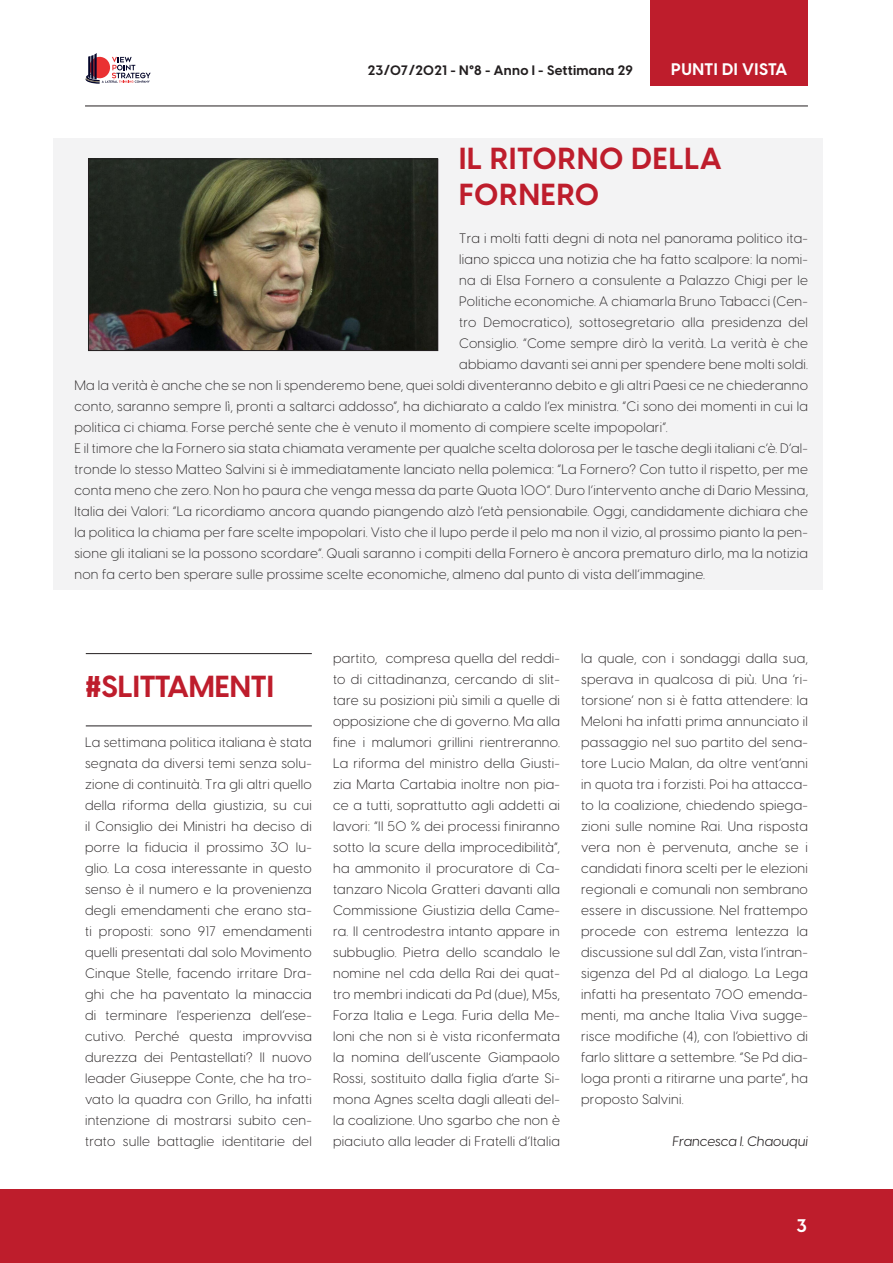
<style>
.page{position:relative;width:893px;height:1263px;background:#fff}
.page>*{position:absolute;margin:0;border:0;box-sizing:border-box;transform-origin:0 0}
.titolo{font:700 30px "Visby CF";letter-spacing:.02em;color:#be1d2c}
.titolo-2{font:700 30px "Visby CF";color:#be1d2c}
.t1{font:700 18px "Visby CF";color:#fff}
.t2{font:700 16.5px "Visby CF";letter-spacing:.03em;color:#fff}
.testo{font:300 13.5px/21px "Visby CF";letter-spacing:.02em;color:#231f20;text-align:justify}
.testo-2{font:300 13.5px/21px "Visby CF";letter-spacing:.02em;color:#282526;text-align:justify}
.t3{font:700 13.5px "Visby CF";letter-spacing:.02em;color:#231f20}
.testo-3{font:italic 13.5px "Visby CF";color:#231f20}
.s1{color:#282526}
</style>
<div class="page">
<div style="left:0;top:1189px;width:893px;height:74px;background:#be1d2c"></div>
<svg style="left:86px;top:53px;width:65px;height:31px"></svg>
<hr style="left:85px;top:106px;width:723px;height:1px;background:#231f20">
<div style="left:651px;top:0;width:157px;height:85px;background:#be1d2c"></div>
<div style="left:53px;top:138px;width:770px;height:451px;background:#f3f3f4"></div>
<img style="left:90px;top:161px;width:346px;height:188px">
<div style="left:88px;top:159px;width:350px;height:192px;border:1px solid #231f20"></div>
<hr style="left:86px;top:653px;width:226px;height:1px;background:#231f20">
<hr style="left:86px;top:726px;width:226px;height:1px;background:#231f20">
<p class="t3" style="left:368px;top:62px;width:267px">23/07/2021 - N°8 - Anno I - Settimana 29</p>
<p class="t2" style="left:671px;top:58px;width:118px">PUNTI DI VISTA</p>
<p class="titolo" style="left:459px;top:139px;width:264px">IL RITORNO DELLA</p>
<p class="titolo" style="left:459px;top:175px;width:141px">FORNERO</p>
<p class="testo" style="left:459px;top:228px;width:350px">Tra i molti fatti degni di nota nel panorama politico ita-</p>
<p class="testo" style="left:459px;top:249px;width:350px">liano spicca una notizia che ha fatto scalpore: la <span class="s1">nomi-</span></p>
<p class="testo-2" style="left:459px;top:270px;width:350px">na di Elsa Fornero a consulente a Palazzo Chigi per le</p>
<p class="testo-2" style="left:459px;top:291px;width:350px">Politiche economiche. A chiamarla Bruno Tabacci (Cen-</p>
<p class="testo-2" style="left:459px;top:312px;width:350px">tro Democratico), sottosegretario alla presidenza del</p>
<p class="testo-2" style="left:459px;top:333px;width:350px">Consiglio. “Come sempre dirò la verità. La verità è che</p>
<p class="testo-2" style="left:459px;top:354px;width:350px">abbiamo davanti sei anni per spendere bene molti soldi.</p>
<p class="testo-2" style="left:74px;top:375px;width:735px">Ma la verità è anche che se non li spenderemo bene, quei soldi diventeranno debito e gli altri Paesi ce ne chiederanno</p>
<p class="testo-2" style="left:74px;top:396px;width:735px">conto, saranno sempre lì, pronti a saltarci addosso”, ha dichiarato a caldo l’ex ministra. “Ci sono dei momenti in cui la</p>
<p class="testo-2" style="left:74px;top:417px;width:595px">politica ci chiama. Forse perché sente che è venuto il momento di compiere scelte impopolari”.</p>
<p class="testo-2" style="left:74px;top:438px;width:735px">E il timore che la Fornero sia stata chiamata veramente per qualche scelta dolorosa per le tasche degli italiani c’è. D’al&shy;tronde lo stesso Matteo Salvini si è immediatamente lanciato nella polemica: “La Fornero? Con tutto il rispetto, per me conta meno che zero. Non ho paura che venga messa da parte Quota 100”. Duro l’intervento anche di Dario Messina, Italia dei Valori: “La ricordiamo ancora quando piangendo alzò l’età pensionabile. Oggi, candidamente dichiara che la politica la chiama per fare scelte impopolari. Visto che il lupo perde il pelo ma non il vizio, al prossimo pianto la pen&shy;sione gli italiani se la possono scordare”. Quali saranno i compiti della Fornero è ancora prematuro dirlo, ma la notizia non fa certo ben sperare sulle prossime scelte economiche, almeno dal punto di vista dell’immagine.</p>
<p class="titolo-2" style="left:85px;top:667px;width:190px">#SLITTAMENTI</p>
<p class="testo" style="left:85px;top:732px;width:228px">La settimana politica italiana è stata segnata da diversi temi senza solu&shy;zione di continuità. Tra gli altri quello della riforma della giustizia, su cui il Consiglio dei Ministri ha deciso di porre la fiducia il prossimo 30 lu&shy;glio. La cosa interessante in questo senso è il numero e la provenienza degli emendamenti che erano sta&shy;ti proposti: sono 917 emendamenti quelli presentati dal solo Movimento Cinque Stelle, facendo irritare Dra&shy;ghi che ha paventato la minaccia di terminare l’esperienza dell’ese&shy;cutivo. Perché questa improvvisa durezza dei Pentastellati? Il nuovo leader Giuseppe Conte, che ha tro&shy;vato la quadra con Grillo, ha infatti intenzione di mostrarsi subito cen&shy;trato sulle battaglie identitarie del</p>
<p class="testo" style="left:333px;top:648px;width:228px">partito, compresa quella del reddi&shy;to di cittadinanza, cercando di slit&shy;tare su posizioni più simili a quelle di opposizione che di governo. Ma alla fine i malumori grillini rientreranno.<br>La riforma del ministro della Giusti&shy;zia Marta Cartabia inoltre non pia&shy;ce a tutti, soprattutto agli addetti ai lavori: “Il 50 % dei processi finiranno sotto la scure della improcedibilità”, ha ammonito il procuratore di Ca&shy;tanzaro Nicola Gratteri davanti alla Commissione Giustizia della Came&shy;ra. Il centrodestra intanto appare in subbuglio. Pietra dello scandalo le nomine nel cda della Rai dei quat&shy;tro membri indicati da Pd (due), M5s, Forza Italia e Lega. Furia della Me&shy;loni che non si è vista riconfermata la nomina dell’uscente Giampaolo Rossi, sostituito dalla figlia d’arte Si&shy;mona Agnes scelta dagli alleati del&shy;la coalizione. Uno sgarbo che non è piaciuto alla leader di Fratelli d’Italia</p>
<p class="testo" style="left:581px;top:648px;width:228px">la quale, con i sondaggi dalla sua, sperava in qualcosa di più. Una ‘ri&shy;torsione’ non si è fatta attendere: la Meloni ha infatti prima annunciato il passaggio nel suo partito del sena&shy;tore Lucio Malan, da oltre vent’anni in quota tra i forzisti. Poi ha attacca&shy;to la coalizione, chiedendo spiega&shy;zioni sulle nomine Rai. Una risposta vera non è pervenuta, anche se i candidati finora scelti per le elezioni regionali e comunali non sembrano essere in discussione. Nel frattempo procede con estrema lentezza la discussione sul ddl Zan, vista l’intran&shy;sigenza del Pd al dialogo. La Lega infatti ha presentato 700 emenda&shy;menti, ma anche Italia Viva sugge&shy;risce modifiche (4), con l’obiettivo di farlo slittare a settembre. “Se Pd dia&shy;loga pronti a ritirarne una parte”, ha proposto Salvini.</p>
<p class="testo-3" style="left:672px;top:1133px;width:137px">Francesca I. Chaouqui</p>
<h2 class="t1" style="left:796px;top:1214px;width:12px">3</h2>
</div>
